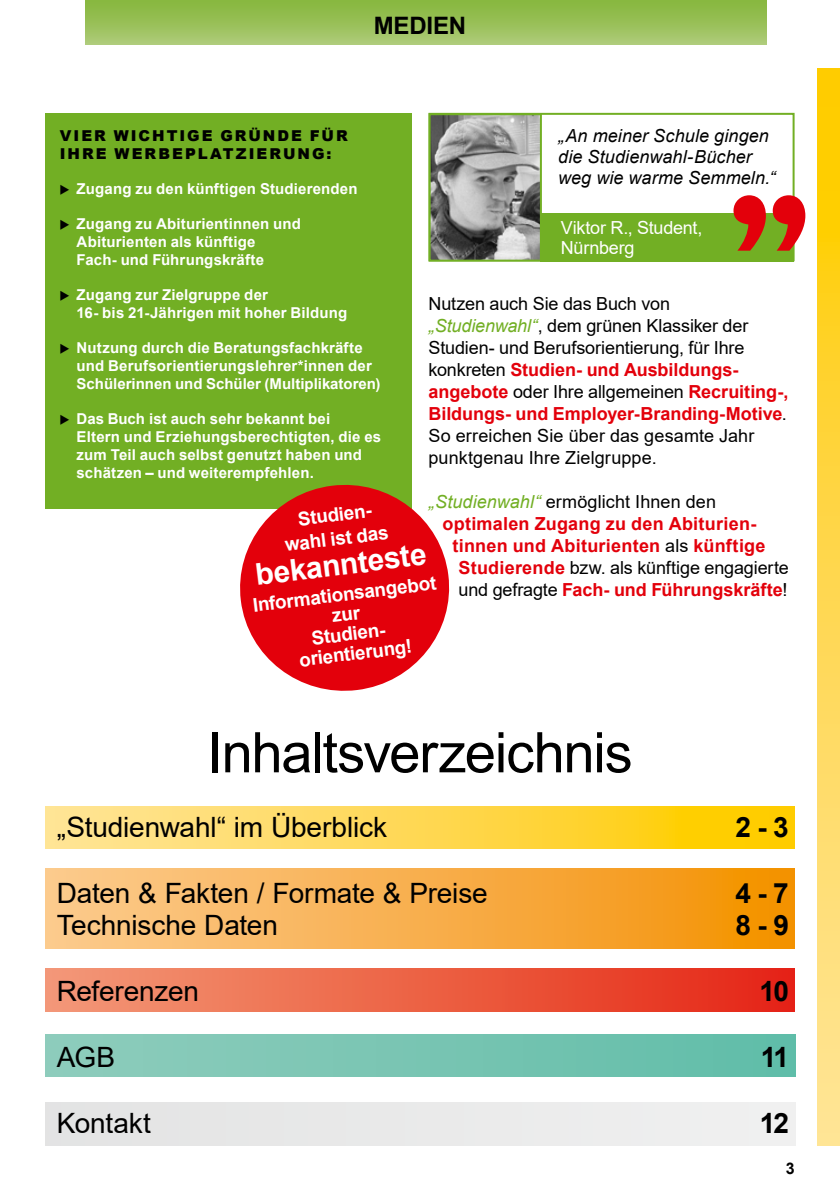
<style>
.page{position:relative;width:840px;height:1191px;background:#fff}
.page>*{position:absolute;margin:0;border:0;box-sizing:border-box;transform-origin:0 0}
.t1{font:56px "Arial";letter-spacing:-.02em;color:#000}
.t2{font:700 30px "Arial";color:#fff}
.t3{font:28px "Arial";letter-spacing:-.005em;color:#000}
.t4{font:700 28px "Arial";color:#000}
.t5{font:700 24px "Arial";letter-spacing:-.01em;color:#000}
.t6{font:700 19px/20px "Arial";color:#fff;text-align:right}
.t7{font:18px/22px "Arial";color:#000}
.t8{font:700 18px "Arial";letter-spacing:.01em;color:#e3000b}
.t9{font:italic 18px/21px "Arial";letter-spacing:.01em;color:#000}
.t10{font:18px/20px "Arial";letter-spacing:-.015em;color:#fff}
.t11{font:700 16px "Arial";color:#000}
.t12{font:700 15px/18px "Arial";letter-spacing:.01em;color:#fff}
.t13{font:900 15px/18px "Arial";letter-spacing:.135em;color:#000}
.s1{font-style:italic;color:#72af24}
.s2{font-weight:700;color:#e3000b}
.s3{font-weight:400;color:#000}
</style>
<div class="page">
<div style="left:85px;top:0;width:680px;height:45px;background:linear-gradient(to bottom,#85b63a,#adcb78)"></div>
<svg style="left:817px;top:68px;width:22px;height:1077px;background:#ffd74c"></svg>
<svg style="left:45px;top:806px;width:749px;height:42px;background:#ffd84d"></svg>
<div style="left:45px;top:869px;width:749px;height:79px;background:linear-gradient(to right,#fccb92,#f49202)"></div>
<div style="left:46px;top:1034px;width:748px;height:42px;background:linear-gradient(to right,#8fccbc,#60bda9)"></div>
<div style="left:46px;top:1102px;width:748px;height:43px;background:#eaeaea"></div>
<div style="left:45px;top:969px;width:749px;height:42px;background:linear-gradient(to right,#f39b77,#e52614)"></div>
<div style="left:45px;top:113px;width:366px;height:395px;background:#72af24"></div>
<svg style="left:234px;top:479px;width:216px;height:212px;fill:#e3000b"></svg>
<div style="left:540px;top:213px;width:253px;height:49px;background:#72af24"></div>
<img style="left:431px;top:116px;width:107px;height:143px">
<div style="left:428px;top:113px;width:113px;height:149px;border:2px solid #72af24"></div>
<svg style="left:733px;top:195px;width:71px;height:56px"></svg>
<h3 class="t5" style="left:373px;top:9px;width:94px">MEDIEN</h3>
<p class="t13" style="left:60px;top:126px;width:289px">VIER WICHTIGE GRÜNDE FÜR<br>I HRE WERBEPLATZIERUNG:</p>
<p class="t12" style="left:77px;top:179px;width:282px">Zugang zu den künftigen Studierenden</p>
<p class="t12" style="left:77px;top:214px;width:226px">Zugang zu Abiturientinnen und<br>Abiturienten als künftige<br>Fach- und Führungskräfte</p>
<p class="t12" style="left:77px;top:285px;width:272px">Zugang zur Zielgruppe der<br>16- bis 21-Jährigen mit hoher Bildung</p>
<p class="t12" style="left:77px;top:338px;width:305px">Nutzung durch die Beratungsfachkräfte und Berufsorientierungslehrer*innen der<br>Schülerinnen und Schüler (Multiplikatoren)</p>
<p class="t12" style="left:77px;top:409px;width:306px">Das Buch ist auch sehr bekannt bei<br>Eltern und Erziehungsberechtigten, die es zum Teil auch selbst genutzt haben und schätzen ‒ und weiterempfehlen.</p>
<p class="t9" style="left:558px;top:126px;width:219px">„An meiner Schule gingen die Studienwahl-Bücher weg wie warme Semmeln.“</p>
<p class="t10" style="left:560px;top:217px;width:143px">Viktor R., Student,<br>Nürnberg</p>
<p class="t7" style="left:428px;top:293px;width:361px">Nutzen auch Sie das Buch von <span class="s1">„Studienwahl“</span>, dem grünen Klassiker der Studien- und Berufsorientierung, für Ihre konkreten <span class="s2">Studien- und Ausbildungs&shy;angebote</span> oder Ihre allgemeinen <span class="s2">Recruiting-, Bildungs- und Employer-Branding-Motive</span>.<br>So erreichen Sie über das gesamte Jahr punktgenau Ihre Zielgruppe.</p>
<p class="t7" style="left:428px;top:491px;width:289px"><span class="s1">„Studienwahl“</span> ermöglicht Ihnen den</p>
<p class="t8" style="left:442px;top:511px;width:315px">optimalen Zugang zu den Abiturien-</p>
<p class="t8" style="left:452px;top:533px;width:314px">tinnen und Abiturienten <span class="s3">als</span> künftige</p>
<p class="t7" style="left:458px;top:557px;width:331px"><span class="s2">Studierende</span> bzw. als künftige engagierte</p>
<p class="t8" style="left:458px;top:577px;width:330px"><span class="s3">und gefragte</span> Fach- und Führungskräfte<span class="s3">!</span></p>
<p class="t6" style="left:280px;top:509px;width:105px;line-height:24px;rotate:-7deg">Studien&shy;wahl ist das</p>
<h2 class="t2" style="left:253px;top:553px;width:173px;rotate:-7deg">bekannteste</h2>
<p class="t6" style="left:251px;top:595px;width:186px;text-align:center;rotate:-7deg">Informationsangebot zur<br>Studien&shy;orientierung!</p>
<h1 class="t1" style="left:207px;top:714px;width:426px">Inhaltsverzeichnis</h1>
<h3 class="t3" style="left:57px;top:808px;width:332px">„Studienwahl“ im Überblick</h3>
<h3 class="t4" style="left:735px;top:807px;width:55px">2 - 3</h3>
<h3 class="t3" style="left:57px;top:874px;width:432px">Daten &amp; Fakten / Formate &amp; Preise</h3>
<h3 class="t4" style="left:735px;top:873px;width:55px">4 - 7</h3>
<h3 class="t3" style="left:57px;top:906px;width:222px">Technische Daten</h3>
<h3 class="t4" style="left:735px;top:905px;width:55px">8 - 9</h3>
<h3 class="t3" style="left:57px;top:972px;width:144px">Referenzen</h3>
<h3 class="t4" style="left:759px;top:971px;width:31px">10</h3>
<h3 class="t3" style="left:57px;top:1038px;width:60px">AGB</h3>
<h3 class="t4" style="left:760px;top:1037px;width:30px">11</h3>
<h3 class="t3" style="left:57px;top:1104px;width:95px">Kontakt</h3>
<h3 class="t4" style="left:759px;top:1103px;width:31px">12</h3>
<p class="t11" style="left:785px;top:1157px;width:10px">3</p>
</div>
